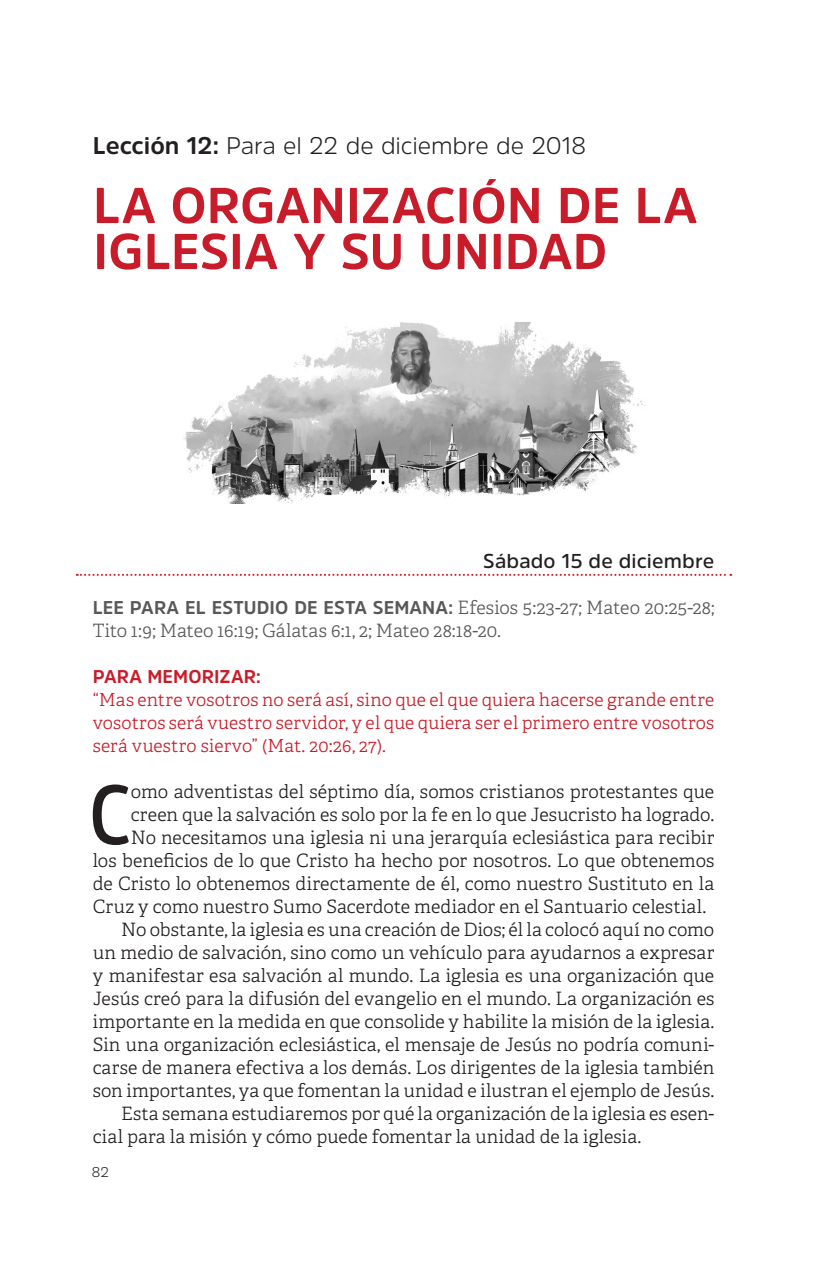
<style>
.page{position:relative;width:827px;height:1263px;background:#fff}
.page>*{position:absolute;margin:0;border:0;box-sizing:border-box;transform-origin:0 0}
.CUERPO_-_1P{font:600 83.8px "Amsi Pro Narw";color:#231f20}
.Título_Lección{font:700 50px/46px "Amsi Pro";letter-spacing:.005em;color:#c91c2a}
.Lección_Nº{font:300 24px "Amsi Pro";letter-spacing:-.005em;color:#231f20}
.Fecha_Sábado{font:600 20px "Amsi Pro";letter-spacing:.005em;color:#231f20}
.CUERPO{font:300 18.4px/23px "Adelle Basic";letter-spacing:.005em;color:#231f20;text-align:justify}
.CUERPO_-_1P-2{font:300 18.4px "Adelle Basic";letter-spacing:.005em;color:#231f20}
.Lee_para_el_estudio{font:300 18.4px/23px "Adelle Basic";color:#57585a}
.Para_Memorizar{font:700 18.4px "Amsi Pro";letter-spacing:.01em;color:#c91c2a}
.Versículo_para_memor{font:300 18px/23px "Adelle Basic";letter-spacing:.01em;color:#c91c2a;text-align:justify}
.t1{font:300 14px "Amsi Pro";color:#231f20}
.s1{font-weight:700}
.s2{font-family:"Amsi Pro";font-weight:700}
</style>
<div class="page">
<svg style="left:77px;top:574px;width:653px;height:2px"></svg>
<img style="left:183px;top:322px;width:462px;height:181px">
<p class="Lección_Nº" style="left:93px;top:129px;width:494px"><span class="s1">Lección 12:</span> Para el 22 de diciembre de 2018</p>
<p class="Título_Lección" style="left:93px;top:181px;width:605px">LA ORGANIZACIÓN DE LA<br>IGLESIA Y SU UNIDAD</p>
<p class="Fecha_Sábado" style="left:483px;top:547px;width:232px">Sábado 15 de diciembre</p>
<p class="Lee_para_el_estudio" style="left:93px;top:596px;width:622px"><span class="s2">LEE PARA EL ESTUDIO DE ESTA SEMANA:</span> Efesios 5:23-27; Mateo 20:25-28;<br>Tito 1:9; Mateo 16:19; Gálatas 6:1, 2; Mateo 28:18-20.</p>
<p class="Para_Memorizar" style="left:93px;top:664px;width:170px">PARA MEMORIZAR:</p>
<p class="Versículo_para_memor" style="left:93px;top:688px;width:622px">“Mas entre vosotros no será así, sino que el que quiera hacerse grande entre vosotros será vuestro servidor, y el que quiera ser el primero entre vosotros será vuestro siervo” (Mat. 20:26, 27).</p>
<p class="CUERPO_-_1P" style="left:89px;top:757px;width:44px">C</p>
<p class="CUERPO_-_1P-2" style="left:131px;top:780px;width:584px">omo adventistas del séptimo día, somos cristianos protestantes que</p>
<p class="CUERPO_-_1P-2" style="left:131px;top:803px;width:584px">creen que la salvación es solo por la fe en lo que Jesucristo ha logrado.</p>
<p class="CUERPO_-_1P-2" style="left:131px;top:826px;width:584px">No necesitamos una iglesia ni una jerarquía eclesiástica para recibir</p>
<p class="CUERPO_-_1P-2" style="left:93px;top:849px;width:622px">los beneficios de lo que Cristo ha hecho por nosotros. Lo que obtenemos</p>
<p class="CUERPO_-_1P-2" style="left:93px;top:872px;width:622px">de Cristo lo obtenemos directamente de él, como nuestro Sustituto en la</p>
<p class="CUERPO_-_1P-2" style="left:93px;top:895px;width:614px">Cruz y como nuestro Sumo Sacerdote mediador en el Santuario celestial.</p>
<p class="CUERPO" style="left:93px;top:918px;width:622px;text-indent:28px">No obstante, la iglesia es una creación de Dios; él la colocó aquí no como un medio de salvación, sino como un vehículo para ayudarnos a expresar y manifestar esa salvación al mundo. La iglesia es una organización que Jesús creó para la difusión del evangelio en el mundo. La organización es importante en la medida en que consolide y habilite la misión de la iglesia.<br>Sin una organización eclesiástica, el mensaje de Jesús no podría comuni&shy;carse de manera efectiva a los demás. Los dirigentes de la iglesia también son importantes, ya que fomentan la unidad e ilustran el ejemplo de Jesús.</p>
<p class="CUERPO" style="left:93px;top:1102px;width:622px;text-indent:28px">Esta semana estudiaremos por qué la organización de la iglesia es esen&shy;cial para la misión y cómo puede fomentar la unidad de la iglesia.</p>
<p class="t1" style="left:92px;top:1162px;width:19px">82</p>
</div>
